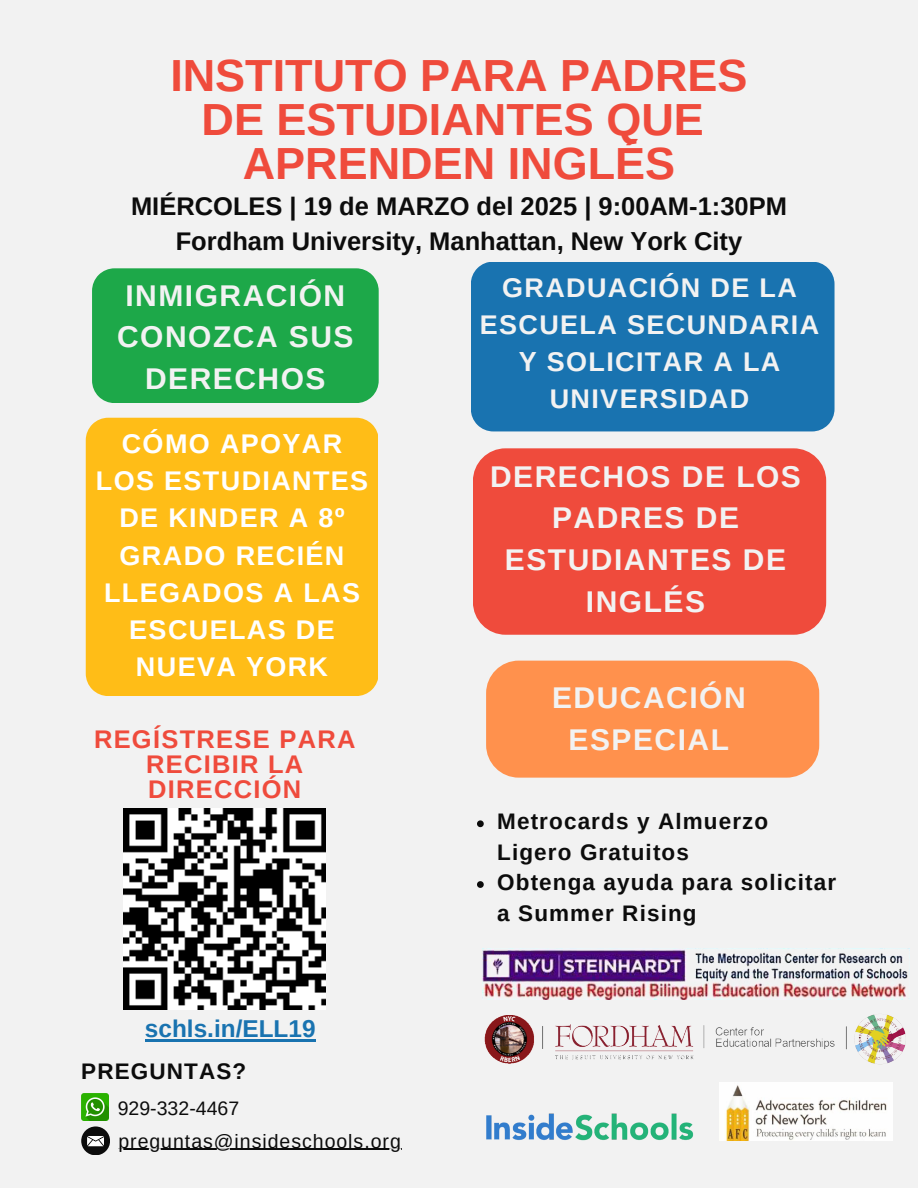
<style>
.page{position:relative;width:918px;height:1188px;background:#f2f2f2}
.page>*{position:absolute;margin:0;border:0;box-sizing:border-box;transform-origin:0 0}
.t1{font:700 45px/43.8px "Arimo";color:#ef4b3c;text-align:center}
.t2{font:700 30px/41.7px "Arimo";letter-spacing:.05em;color:#f2f2f2;text-align:center}
.t3{font:700 27px/37.2px "Arimo";letter-spacing:.05em;color:#fff;text-align:center}
.t4{font:700 27px/37.2px "Arimo";letter-spacing:.05em;color:#f2f2f2;text-align:center}
.t5{font:700 25.5px/34.8px "Arimo";color:#0c0c0c;text-align:center}
.t6{font:700 25.5px/24.8px "Arimo";letter-spacing:.05em;color:#ef4b3c;text-align:center}
.t7{font:700 24.3px "Arimo";color:#1973b0}
.t8{font:700 22.5px/30.3px "Arimo";letter-spacing:.05em;color:#0c0c0c}
.t9{font:19.5px "Arimo";letter-spacing:.05em;color:#0c0c0c}
.t10{font:19.5px "Arimo";color:#0c0c0c}
</style>
<div class="page">
<img style="left:81px;top:1094px;width:27px;height:27px">
<div style="left:81px;top:1126px;width:29px;height:29px;background:#0c0c0c;border-radius:50%"></div>
<svg style="left:87px;top:1136px;width:17px;height:10px"></svg>
<hr style="left:118px;top:1149px;width:284px;height:1px;background:#0c0c0c">
<div style="left:92px;top:268px;width:287px;height:135px;background:#1da849"></div>
<div style="left:86px;top:418px;width:292px;height:278px;background:#ffbd17"></div>
<div style="left:471px;top:262px;width:363px;height:169px;background:#1973b0"></div>
<svg style="left:477px;top:820px;width:7px;height:7px"></svg>
<svg style="left:477px;top:881px;width:7px;height:7px"></svg>
<img style="left:483px;top:949px;width:425px;height:50px">
<img style="left:486px;top:1113px;width:208px;height:28px">
<img style="left:719px;top:1082px;width:173px;height:59px">
<img style="left:484px;top:1014px;width:422px;height:51px">
<hr style="left:145px;top:1039px;width:171px;height:2px;background:#1973b0">
<img style="left:124px;top:808px;width:201px;height:202px">
<div style="left:473px;top:448px;width:353px;height:187px;background:#ef4b3c;border-radius:33px"></div>
<div style="left:486px;top:661px;width:333px;height:117px;background:#ff914d;border-radius:33px"></div>
<p class="t1" style="left:170px;top:54px;width:579px">INSTITUTO PARA PADRES<br>DE ESTUDIANTES QUE<br>APRENDEN INGLÉS</p>
<p class="t5" style="left:131px;top:188px;width:657px">MIÉRCOLES | 19 de MARZO del 2025 | 9:00AM-1:30PM<br>Fordham University, Manhattan, New York City</p>
<h2 class="t2" style="left:125px;top:274px;width:221px">INMIGRACIÓN</h2>
<p class="t2" style="left:117px;top:316px;width:238px">CONOZCA SUS<br>DERECHOS</p>
<h2 class="t3" style="left:122px;top:425px;width:222px">CÓMO APOYAR</h2>
<p class="t3" style="left:96px;top:462px;width:274px">LOS ESTUDIANTES<br>DE KINDER A 8º<br>GRADO RECIÉN<br>LLEGADOS A LAS<br>ESCUELAS DE<br>NUEVA YORK</p>
<p class="t6" style="left:94px;top:727px;width:263px">REGÍSTRESE PARA<br>RECIBIR LA<br>DIRECCIÓN</p>
<p class="t7" style="left:145px;top:1015px;width:172px">schls.in/ELL19</p>
<p class="t8" style="left:81px;top:1056px;width:167px">PREGUNTAS?</p>
<h1 class="t10" style="left:118px;top:1097px;width:123px">929-332-4467</h1>
<h4 class="t9" style="left:118px;top:1130px;width:284px">preguntas@insideschools.org</h4>
<p class="t4" style="left:480px;top:269px;width:341px">GRADUACIÓN DE LA<br>ESCUELA SECUNDARIA<br>Y SOLICITAR A LA<br>UNIVERSIDAD</p>
<p class="t2" style="left:490px;top:456px;width:312px">DERECHOS DE LOS<br>PADRES DE<br>ESTUDIANTES DE<br>INGLÉS</p>
<p class="t2" style="left:552px;top:677px;width:195px">EDUCACIÓN<br>ESPECIAL</p>
<p class="t8" style="left:497px;top:806px;width:273px">Metrocards y Almuerzo<br>Ligero Gratuitos</p>
<p class="t8" style="left:497px;top:867px;width:340px">Obtenga ayuda para solicitar a Summer Rising</p>
</div>
